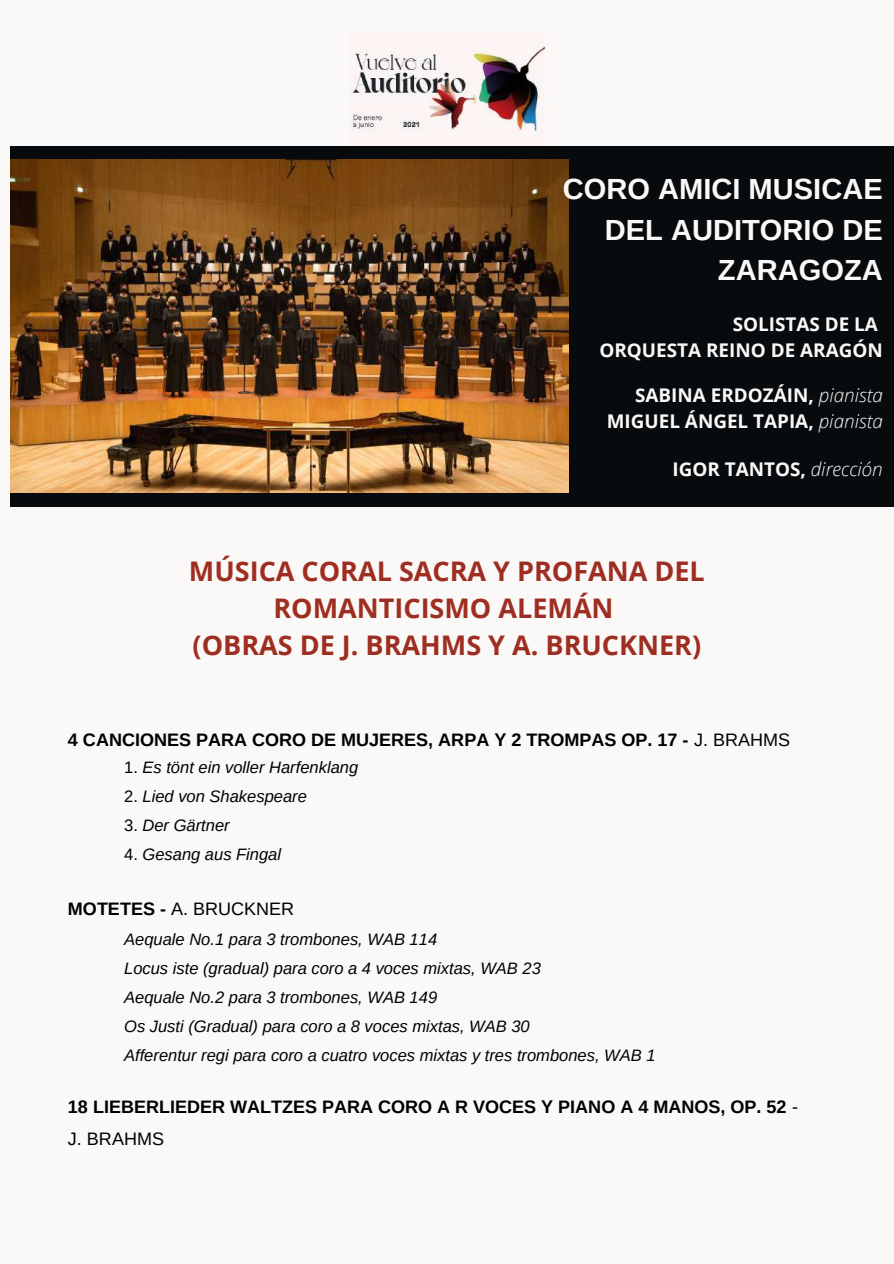
<style>
.page{position:relative;width:894px;height:1264px;background:#fff}
.page>*{position:absolute;margin:0;border:0;box-sizing:border-box;transform-origin:0 0}
.t1{font:700 29.1px/40.5px "Arimo";color:#fbf9f8;text-align:right}
.t2{font:700 27px/37.2px "Open Sans";color:#9f2e22;text-align:center}
.t3{font:700 18.9px/26px "Open Sans";color:#fbf9f8;text-align:right}
.t4{font:700 18px/32.1px "Arimo";color:#000}
.t5{font:18px "Arimo";color:#000}
.t6{font:italic 16.5px/29px "Arimo";color:#000}
.s1{font-weight:300;font-style:italic}
.s2{font-weight:400}
.s3{font-style:normal}
.s4{font-weight:700}
</style>
<div class="page">
<div style="left:0;top:0;width:893px;height:1263px;background:#fbf9f8"></div>
<img style="left:350px;top:44px;width:194px;height:88px">
<div style="left:11px;top:146px;width:882px;height:361px;background:#080b0e"></div>
<img style="left:11px;top:159px;width:557px;height:333px">
<h1 class="t1" style="left:562px;top:169px;width:321px">CORO AMICI MUSICAE<br>DEL AUDITORIO DE<br>ZARAGOZA</h1>
<p class="t3" style="left:599px;top:311px;width:285px">SOLISTAS DE LA<br>ORQUESTA REINO DE ARAGÓN</p>
<p class="t3" style="left:606px;top:382px;width:277px">SABINA ERDOZÁIN, <span class="s1">pianista<br></span>MIGUEL ÁNGEL TAPIA, <span class="s1">pianista</span></p>
<p class="t3" style="left:672px;top:455px;width:212px">IGOR TANTOS, <span class="s1">dirección</span></p>
<h2 class="t2" style="left:189px;top:551px;width:517px">MÚSICA CORAL SACRA Y PROFANA DEL<br>ROMANTICISMO ALEMÁN<br>(OBRAS DE J. BRAHMS Y A. BRUCKNER)</h2>
<p class="t4" style="left:68px;top:723px;width:723px">4 CANCIONES PARA CORO DE MUJERES, ARPA Y 2 TROMPAS OP. 17 - <span class="s2">J. BRAHMS</span></p>
<p class="t6" style="left:124px;top:752px;width:235px"><span class="s3">1.</span> Es tönt ein voller Harfenklang</p>
<p class="t6" style="left:124px;top:781px;width:184px"><span class="s3">2.</span> Lied von Shakespeare</p>
<p class="t6" style="left:124px;top:810px;width:107px"><span class="s3">3.</span> Der Gärtner</p>
<p class="t6" style="left:124px;top:839px;width:158px"><span class="s3">4.</span> Gesang aus Fingal</p>
<p class="t5" style="left:68px;top:898px;width:228px"><span class="s4">MOTETES -</span> A. BRUCKNER</p>
<p class="t6" style="left:124px;top:924px;width:533px">Aequale No.1 para 3 trombones, WAB 114<br>Locus iste (gradual) para coro a 4 voces mixtas, WAB 23<br>Aequale No.2 para 3 trombones, WAB 149<br>Os Justi (Gradual) para coro a 8 voces mixtas, WAB 30<br>Afferentur regi para coro a cuatro voces mixtas y tres trombones, WAB 1</p>
<p class="t4" style="left:68px;top:1090px;width:731px">18 LIEBERLIEDER WALTZES PARA CORO A R VOCES Y PIANO A 4 MANOS, OP. 52 <span class="s2">-<br>J. BRAHMS</span></p>
</div>
